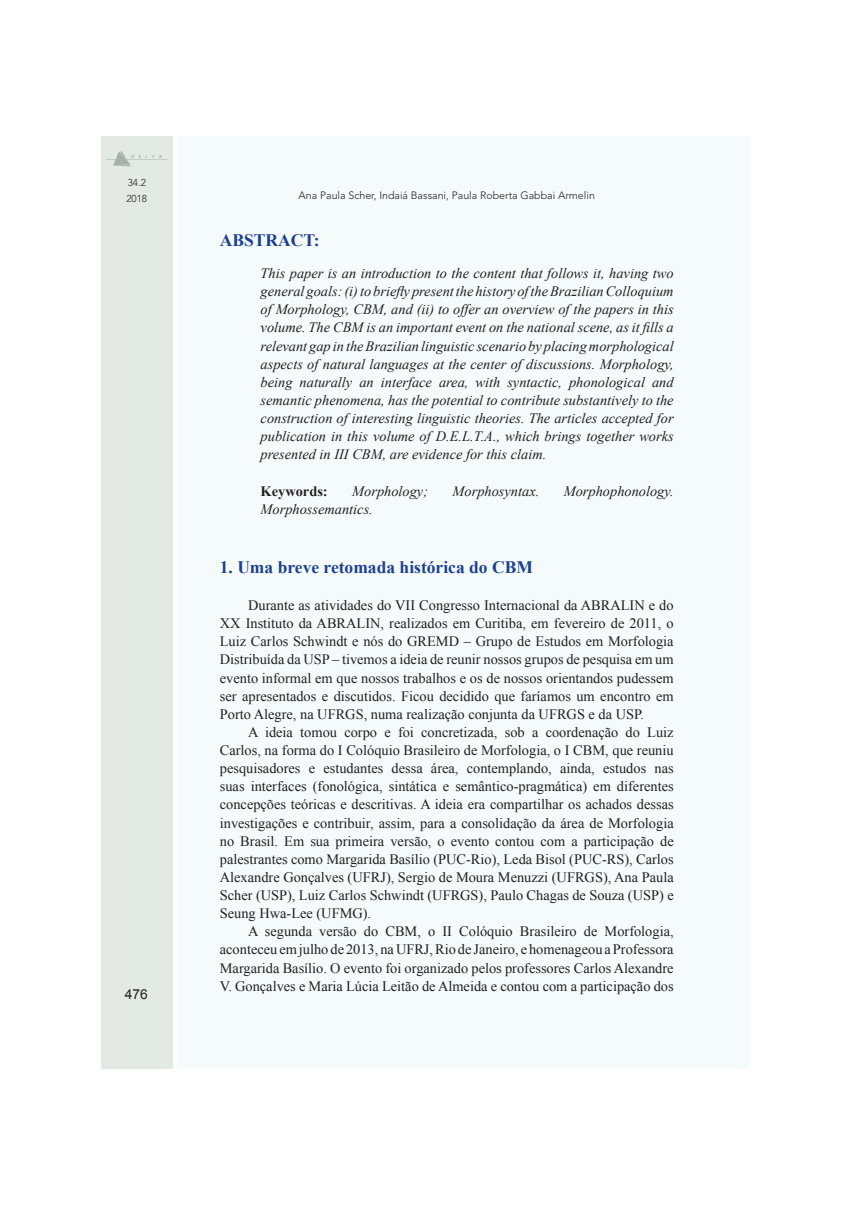
<style>
.page{position:relative;width:851px;height:1205px;background:#fff}
.page>*{position:absolute;margin:0;border:0;box-sizing:border-box;transform-origin:0 0}
.titulo2{font:700 17.5px "Times New Roman";color:#1b3f94}
.Resumo-tit{font:700 17.5px "Times New Roman";color:#1b3f94}
.corpo{font:14.38px/18.1px "Times New Roman";color:#231f20;text-align:justify}
.Resumo-txt{font:italic 14.38px/18.1px "Times New Roman";color:#231f20;text-align:justify}
.Resumo-txt-2{font:700 14.38px "Times New Roman";color:#231f20}
.t1{font:13.75px "Arial";color:#231f20}
.Cabeçalho{font:300 10.62px "Avenir";color:#231f20}
.t2{font:300 10px "Avenir";color:#231f20}
.t3{font:700 4.38px "Myriad Pro";letter-spacing:1em;color:#bcc1bf}
</style>
<div class="page">
<div style="left:101px;top:137px;width:72px;height:932px;background:#e2eae3"></div>
<div style="left:177px;top:137px;width:572px;height:932px;background:#f4fbfa"></div>
<hr style="left:127px;top:159px;width:40px;height:1px;background:#cacfcd">
<svg style="left:105px;top:150px;width:26px;height:17px"></svg>
<p class="t3" style="left:131px;top:154px;width:32px">DELTA</p>
<p class="t2" style="left:128px;top:177px;width:20px">34.2</p>
<p class="t2" style="left:126px;top:193px;width:22px">2018</p>
<p class="Cabeçalho" style="left:298px;top:189px;width:298px">Ana Paula Scher, Indaiá Bassani, Paula Roberta Gabbai Armelin</p>
<p class="Resumo-tit" style="left:220px;top:228px;width:101px">ABSTRACT:</p>
<p class="Resumo-txt" style="left:260px;top:264px;width:414px">This paper is an introduction to the content that follows it, having two general goals: (i) to briefly present the history of the Brazilian Colloquium of Morphology, CBM, and (ii) to offer an overview of the papers in this volume. The CBM is an important event on the national scene, as it fills a relevant gap in the Brazilian linguistic scenario by placing morphological aspects of natural languages at the center of discussions. Morphology, being naturally an interface area, with syntactic, phonological and semantic phenomena, has the potential to contribute substantively to the construction of interesting linguistic theories. The articles accepted for publication in this volume of D.E.L.T.A., which brings together works presented in III CBM, are evidence for this claim.</p>
<p class="Resumo-txt-2" style="left:260px;top:481px;width:69px">Keywords:</p>
<p class="Resumo-txt" style="left:352px;top:481px;width:77px">Morphology;</p>
<p class="Resumo-txt" style="left:452px;top:481px;width:88px">Morphosyntax.</p>
<p class="Resumo-txt" style="left:563px;top:481px;width:111px">Morphophonology.</p>
<p class="Resumo-txt" style="left:260px;top:499px;width:114px">Morphossemantics.</p>
<p class="t1" style="left:125px;top:985px;width:24px">476</p>
<p class="titulo2" style="left:220px;top:555px;width:314px">1. Uma breve retomada histórica do CBM</p>
<p class="corpo" style="left:220px;top:596px;width:455px;text-indent:28px">Durante as atividades do VII Congresso Internacional da ABRALIN e do XX Instituto da ABRALIN, realizados em Curitiba, em fevereiro de 2011, o Luiz Carlos Schwindt e nós do GREMD – Grupo de Estudos em Morfologia Distribuída da USP – tivemos a ideia de reunir nossos grupos de pesquisa em um evento informal em que nossos trabalhos e os de nossos orientandos pudessem ser apresentados e discutidos. Ficou decidido que faríamos um encontro em Porto Alegre, na UFRGS, numa realização conjunta da UFRGS e da USP.</p>
<p class="corpo" style="left:220px;top:723px;width:455px;text-indent:28px">A ideia tomou corpo e foi concretizada, sob a coordenação do Luiz Carlos, na forma do I Colóquio Brasileiro de Morfologia, o I CBM, que reuniu pesquisadores e estudantes dessa área, contemplando, ainda, estudos nas suas interfaces (fonológica, sintática e semântico-pragmática) em diferentes concepções teóricas e descritivas. A ideia era compartilhar os achados dessas investigações e contribuir, assim, para a consolidação da área de Morfologia no Brasil. Em sua primeira versão, o evento contou com a participação de palestrantes como Margarida Basílio (PUC-Rio), Leda Bisol (PUC-RS), Carlos Alexandre Gonçalves (UFRJ), Sergio de Moura Menuzzi (UFRGS), Ana Paula Scher (USP), Luiz Carlos Schwindt (UFRGS), Paulo Chagas de Souza (USP) e Seung Hwa-Lee (UFMG).</p>
<p class="corpo" style="left:220px;top:922px;width:455px;text-indent:28px">A segunda versão do CBM, o II Colóquio Brasileiro de Morfologia, aconteceu em julho de 2013, na UFRJ, Rio de Janeiro, e homenageou a Professora Margarida Basílio. O evento foi organizado pelos professores Carlos Alexandre V. Gonçalves e Maria Lúcia Leitão de Almeida e contou com a participação dos</p>
</div>
